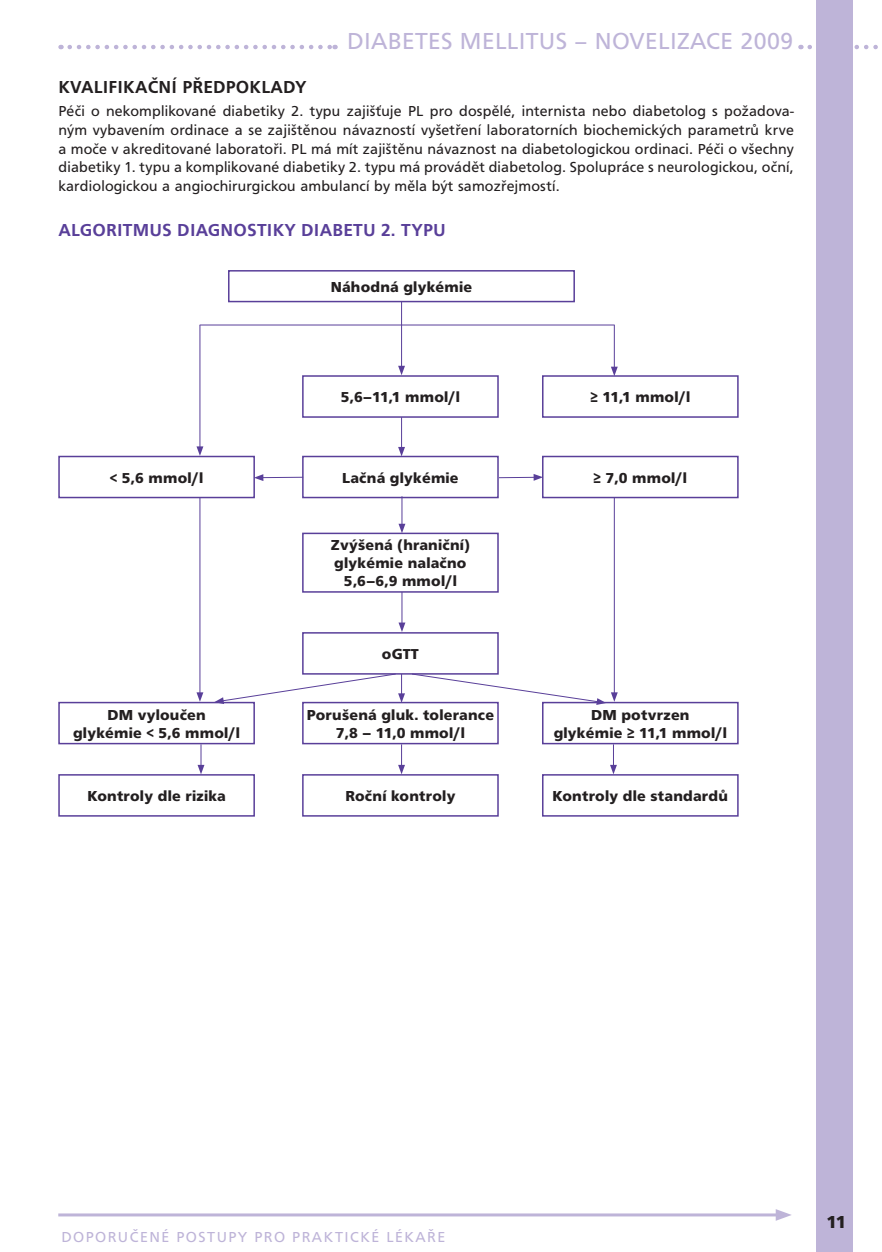
<style>
.page{position:relative;width:882px;height:1252px;background:#fff}
.page>*{position:absolute;margin:0;border:0;box-sizing:border-box;transform-origin:0 0}
.t1{font:24px "Frutus TEE";letter-spacing:.015em;color:#beb4d8}
.t2{font:500 18px "Frutus TEE";letter-spacing:.01em;color:#593f99}
.t3{font:500 18px "Frutus TEE";letter-spacing:.01em;color:#231f20}
.t4{font:700 18px "Frutus TEE";color:#231f20}
.t5{font:15px/18.8px "Frutus TEE";letter-spacing:.015em;color:#231f20;text-align:justify}
.t6{font:700 15px/18px "Frutus TEE";letter-spacing:.015em;color:#231f20;text-align:center}
.t7{font:15px "Frutus TEE";letter-spacing:.1em;color:#beb4d8}
</style>
<div class="page">
<hr style="left:58px;top:1213px;width:723px;height:3px;background:#beb4d8">
<svg style="left:776px;top:1209px;width:16px;height:12px"></svg>
<svg style="left:810px;top:45px;width:68px;height:4px"></svg>
<div style="left:817px;top:0;width:36px;height:1252px;background:#beb4d8"></div>
<svg style="left:70px;top:45px;width:266px;height:4px"></svg>
<hr style="left:200px;top:325px;width:1px;height:124px;background:#593f99">
<svg style="left:196px;top:446px;width:7px;height:10px"></svg>
<hr style="left:200px;top:498px;width:1px;height:197px;background:#593f99">
<svg style="left:196px;top:692px;width:7px;height:10px"></svg>
<hr style="left:402px;top:496px;width:1px;height:30px;background:#593f99">
<svg style="left:398px;top:524px;width:7px;height:9px"></svg>
<hr style="left:402px;top:592px;width:1px;height:33px;background:#593f99">
<svg style="left:398px;top:622px;width:7px;height:10px"></svg>
<hr style="left:614px;top:325px;width:1px;height:44px;background:#593f99">
<svg style="left:611px;top:367px;width:7px;height:8px"></svg>
<hr style="left:614px;top:498px;width:1px;height:197px;background:#593f99">
<svg style="left:398px;top:744px;width:7px;height:30px"></svg>
<svg style="left:198px;top:744px;width:6px;height:30px"></svg>
<svg style="left:610px;top:744px;width:7px;height:30px"></svg>
<hr style="left:200px;top:325px;width:415px;height:1px;background:#593f99">
<div style="left:228px;top:270px;width:347px;height:32px;border:2px solid #593f99"></div>
<div style="left:58px;top:456px;width:197px;height:42px;border:2px solid #593f99"></div>
<div style="left:58px;top:702px;width:197px;height:42px;border:2px solid #593f99"></div>
<div style="left:58px;top:774px;width:197px;height:43px;border:2px solid #593f99"></div>
<div style="left:302px;top:375px;width:197px;height:43px;border:2px solid #593f99"></div>
<div style="left:302px;top:456px;width:197px;height:42px;border:2px solid #593f99"></div>
<div style="left:302px;top:533px;width:197px;height:60px;border:2px solid #593f99"></div>
<div style="left:542px;top:375px;width:197px;height:43px;border:2px solid #593f99"></div>
<div style="left:542px;top:456px;width:197px;height:42px;border:2px solid #593f99"></div>
<div style="left:542px;top:702px;width:197px;height:42px;border:2px solid #593f99"></div>
<div style="left:542px;top:774px;width:197px;height:43px;border:2px solid #593f99"></div>
<div style="left:302px;top:632px;width:197px;height:43px;border:2px solid #593f99"></div>
<div style="left:302px;top:702px;width:197px;height:42px;border:2px solid #593f99"></div>
<div style="left:302px;top:774px;width:197px;height:43px;border:2px solid #593f99"></div>
<hr style="left:401px;top:417px;width:1px;height:32px;background:#593f99">
<svg style="left:398px;top:447px;width:7px;height:9px"></svg>
<hr style="left:401px;top:302px;width:1px;height:66px;background:#593f99">
<svg style="left:398px;top:366px;width:7px;height:9px"></svg>
<svg style="left:214px;top:673px;width:191px;height:31px"></svg>
<svg style="left:411px;top:673px;width:207px;height:32px"></svg>
<hr style="left:499px;top:477px;width:37px;height:1px;background:#593f99">
<svg style="left:534px;top:474px;width:9px;height:7px"></svg>
<hr style="left:261px;top:477px;width:42px;height:1px;background:#593f99">
<svg style="left:254px;top:474px;width:9px;height:7px"></svg>
<h1 class="t1" style="left:347px;top:28px;width:447px">diabetes mellitus – novelizace 2009</h1>
<p class="t3" style="left:58px;top:77px;width:250px">KVALIFIKAČNÍ PŘED POKLADY</p>
<p class="t5" style="left:58px;top:102px;width:737px">Péči o nekomplikované diabetiky 2. typu zajišťuje PL pro dospělé, internista nebo diabetolog s požadova&shy;ným vybavením ordinace a se zajištěnou návazností vyšetření laboratorních biochemických parametrů krve a moče v akreditované laboratoři. PL má mít zajištěnu návaznost na diabetologickou ordinaci. Péči o všechny diabetiky 1. typu a komplikované diabetiky 2. typu má provádět diabetolog. Spolupráce s neurologickou, oční, kardiologickou a angiochirurgickou ambulancí by měla být samozřejmostí.</p>
<p class="t2" style="left:58px;top:219px;width:60px">ALGORITMU</p>
<p class="t2" style="left:162px;top:219px;width:251px">S DIAGNOSTI KY DIABETU 2. TYPU</p>
<p class="t6" style="left:331px;top:278px;width:143px">Náhodná glykémie</p>
<p class="t6" style="left:341px;top:388px;width:121px">5,6–11,1 mmol/l</p>
<p class="t6" style="left:590px;top:388px;width:101px">≥ 11,1 mmol/l</p>
<p class="t6" style="left:110px;top:469px;width:95px">&lt; 5,6 mmol/l</p>
<p class="t6" style="left:342px;top:469px;width:118px">Lačná glykémie</p>
<p class="t6" style="left:593px;top:469px;width:95px">≥ 7,0 mmol/l</p>
<p class="t6" style="left:331px;top:536px;width:141px">Zvýšená (hraniční) glykémie nalačno<br>5,6–6,9 mmol/l</p>
<p class="t6" style="left:382px;top:645px;width:20px">oGTT</p>
<p class="t6" style="left:73px;top:706px;width:168px">DM vyloučen glykémie &lt; 5,6 mmol/l</p>
<p class="t6" style="left:307px;top:706px;width:189px">Porušená gluk. tolerance<br>7,8 – 11,0 mmol/l</p>
<p class="t6" style="left:554px;top:706px;width:175px">DM potvrzen<br>glykémie ≥ 11,1 mmol/l</p>
<p class="t6" style="left:88px;top:787px;width:140px">Kontroly dle rizika</p>
<p class="t6" style="left:345px;top:787px;width:112px">Roční kontroly</p>
<p class="t6" style="left:553px;top:787px;width:177px">Kontroly dle standardů</p>
<p class="t7" style="left:61px;top:1228px;width:385px">doporučené postupy pro praktické lékaře</p>
<p class="t4" style="left:826px;top:1212px;width:21px">11</p>
</div>
